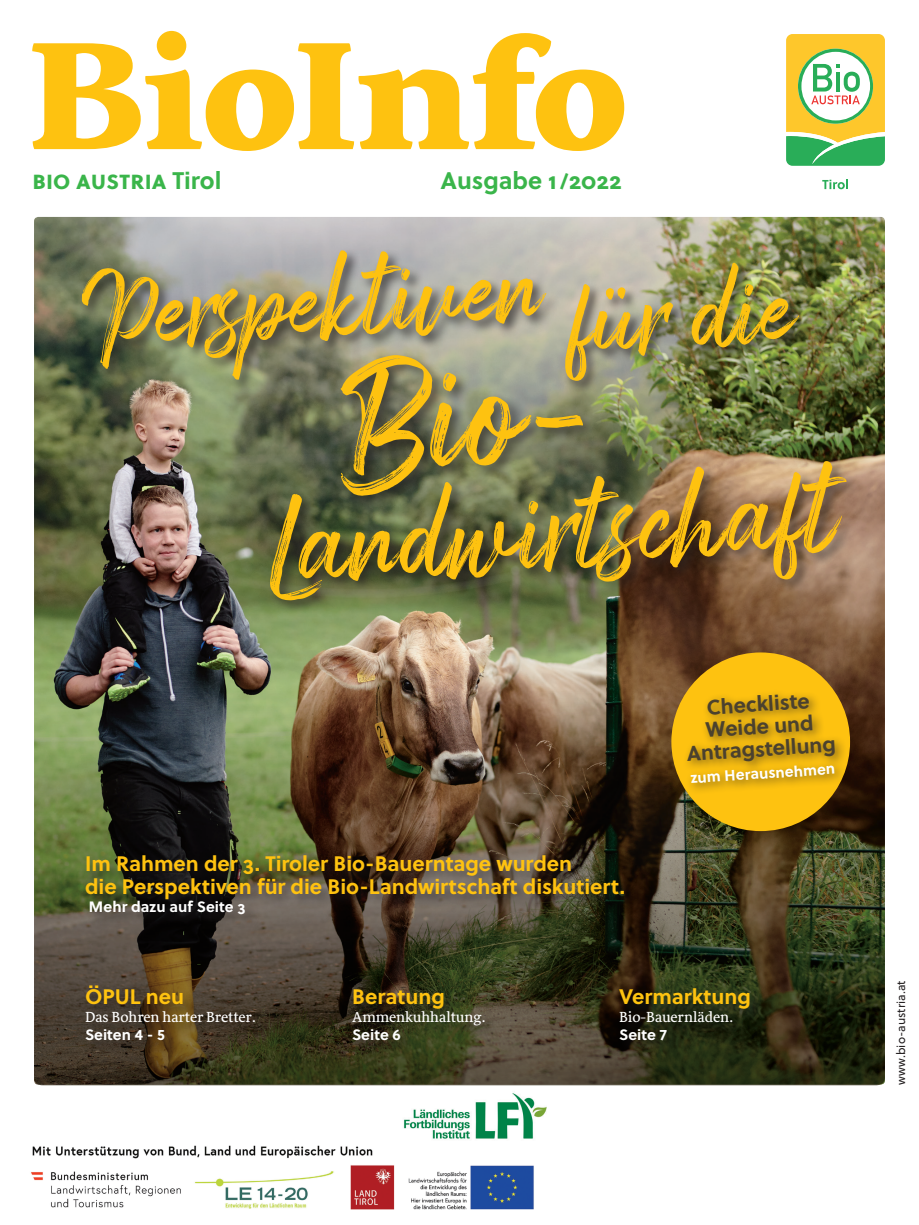
<style>
.page{position:relative;width:919px;height:1225px;background:#fff}
.page>*{position:absolute;margin:0;border:0;box-sizing:border-box;transform-origin:0 0}
.t1{font:157.2px "Sirba Bl";letter-spacing:-.04em;color:#fec210}
.t2{font:150px "Arsilon";color:#fec210}
.t3{font:108.3px "Arsilon";color:#fec210}
.t4{font:97.5px "Arsilon";color:#fec210}
.t5{font:700 24px "Soleil";color:#3ab54a}
.t6{font:700 21px/22.5px "Soleil";color:#fec210}
.t7{font:700 21px/22.5px "Soleil";color:#4b412e;text-align:center}
.t8{font:15px "Sirba";color:#fff}
.t9{font:700 15px "Soleil";color:#fff}
.t10{font:12px "Soleil";color:#231f20}
</style>
<div class="page">
<img style="left:34px;top:217px;width:850px;height:867px">
<img style="left:31px;top:1145px;width:503px;height:65px">
<img style="left:388px;top:1085px;width:173px;height:70px">
<img style="left:34px;top:630px;width:850px;height:455px;border-radius:9px">
<div style="left:84px;top:983px;width:680px;height:72px;background:#231f20;opacity:.6"></div>
<div style="left:83px;top:853px;width:555px;height:75px;background:#231f20;opacity:.6"></div>
<div style="left:79px;top:248px;width:481px;height:146px;background:#231f20;opacity:.7"></div>
<div style="left:267px;top:458px;width:594px;height:157px;background:#231f20;opacity:.6"></div>
<div style="left:563px;top:261px;width:249px;height:133px;background:#231f20;opacity:.7"></div>
<div style="left:338px;top:352px;width:259px;height:158px;background:#231f20;opacity:.6"></div>
<div style="left:671px;top:652px;width:179px;height:179px;background:#fec210;border-radius:50%"></div>
<div style="left:682px;top:689px;width:164px;height:106px;background:#231f20;opacity:.6"></div>
<svg style="left:822px;top:179px;width:25px;height:10px"></svg>
<svg style="left:786px;top:34px;width:98px;height:132px"></svg>
<h1 class="t1" style="left:26px;top:-37px;width:605px">BioInfo</h1>
<p class="t5" style="left:32px;top:165px;width:190px">bio austria Tirol</p>
<p class="t5" style="left:440px;top:165px;width:182px">Ausgabe 1 /2022</p>
<h3 class="t4" style="left:79px;top:256px;width:462px;rotate:-4deg">Perspektiven</h3>
<h3 class="t4" style="left:566px;top:262px;width:225px;rotate:-4deg">für die</h3>
<h2 class="t2" style="left:330px;top:328px;width:255px;rotate:-4deg">Bio-</h2>
<h3 class="t3" style="left:263px;top:481px;width:573px;rotate:-4deg">Landwirtschaft</h3>
<p class="t6" style="left:85px;top:852px;width:541px">Im Rahmen der 3. Tiroler Bio-Bauerntage wurden<br>die Perspektiven für die Bio-Landwirtschaft diskutiert.</p>
<p class="t9" style="left:89px;top:896px;width:158px">Mehr dazu auf Seite 3</p>
<p class="t7" style="left:682px;top:698px;width:151px;rotate:-4deg">Checkliste<br>Weide und<br>Antragstellung</p>
<p class="t9" style="left:689px;top:768px;width:147px;rotate:-4deg">zum Herausnehmen</p>
<p class="t6" style="left:85px;top:986px;width:101px">ÖPUL neu</p>
<p class="t8" style="left:85px;top:1006px;width:172px">Das Bohren harter Bretter.</p>
<p class="t9" style="left:85px;top:1025px;width:81px">Seiten 4 - 5</p>
<p class="t6" style="left:352px;top:986px;width:94px">Beratung</p>
<p class="t8" style="left:352px;top:1006px;width:135px">Ammenkuhhaltung.</p>
<p class="t9" style="left:352px;top:1025px;width:50px">Seite 6</p>
<p class="t6" style="left:619px;top:986px;width:133px">Vermarktung</p>
<p class="t8" style="left:619px;top:1006px;width:116px">Bio-Bauernläden.</p>
<p class="t9" style="left:619px;top:1025px;width:49px">Seite 7</p>
<p class="t10" style="left:893px;top:1084px;width:105px;rotate:-90deg">www.bio-austria.at</p>
</div>
